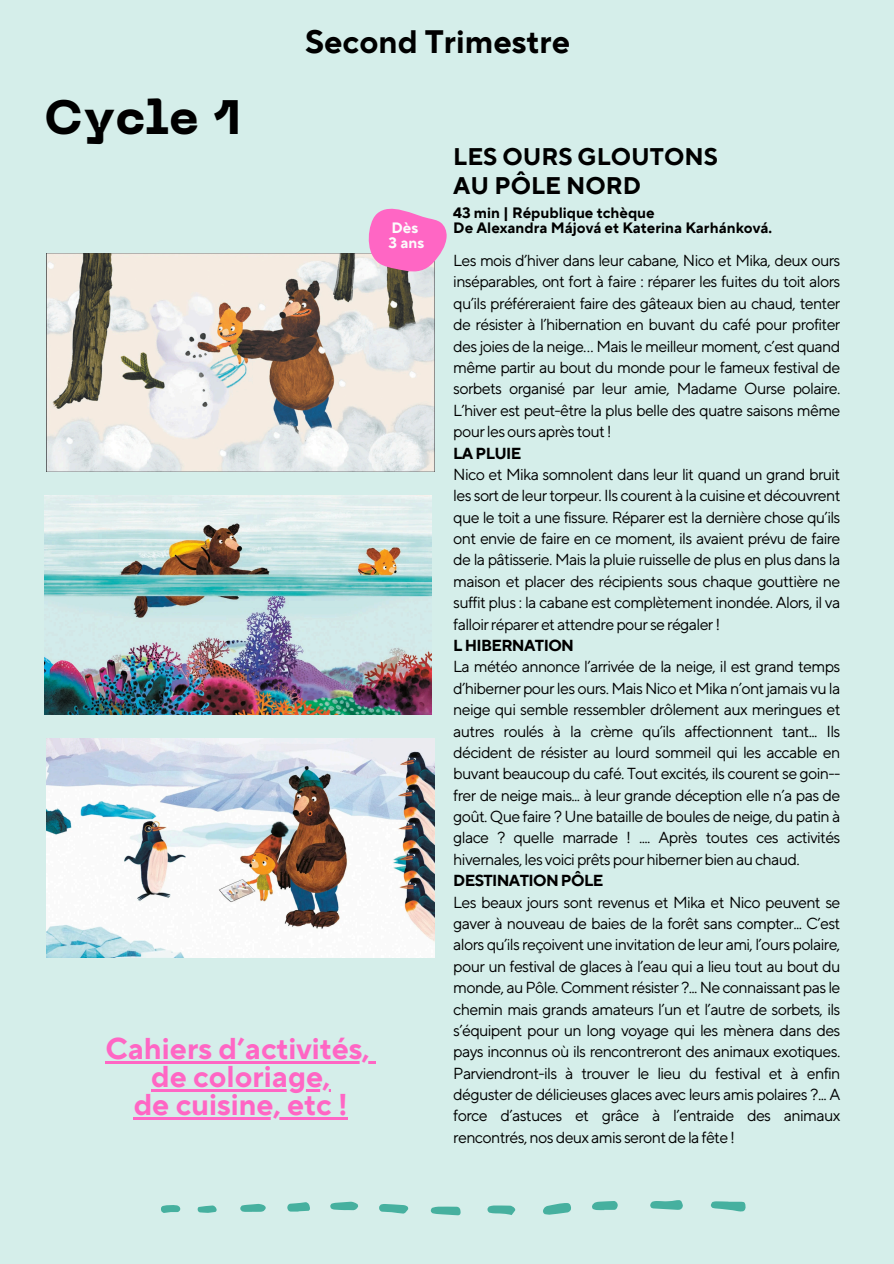
<style>
.page{position:relative;width:894px;height:1264px;background:#fff}
.page>*{position:absolute;margin:0;border:0;box-sizing:border-box;transform-origin:0 0}
.t1{font:800 48px "PP Neue Machina";color:#000}
.t2{font:700 32.4px "TT Norms Pro";color:#000}
.t3{font:700 30px "TT Norms Pro";color:#ff66c4}
.t4{font:700 24px/28.2px "TT Norms Pro";color:#000}
.t5{font:15.9px/21.3px "TT Norms Pro";letter-spacing:-.04em;color:#000;text-align:justify}
.t6{font:700 15.9px "TT Norms Pro";letter-spacing:-.04em;color:#000}
.t7{font:700 15px/14.7px "TT Norms Pro";color:#000}
.t8{font:700 15px/15.8px "TT Norms Pro";color:#fbfcfc}
</style>
<div class="page">
<div style="left:0;top:0;width:893px;height:1263px;background:#d5eeea"></div>
<img style="left:47px;top:253px;width:387px;height:218px">
<svg style="left:366px;top:208px;width:80px;height:65px"></svg>
<svg style="left:710px;top:1201px;width:35px;height:10px"></svg>
<svg style="left:543px;top:1203px;width:28px;height:11px"></svg>
<svg style="left:650px;top:1200px;width:33px;height:9px"></svg>
<svg style="left:430px;top:1206px;width:30px;height:9px"></svg>
<svg style="left:379px;top:1204px;width:29px;height:9px"></svg>
<svg style="left:487px;top:1205px;width:28px;height:9px"></svg>
<svg style="left:592px;top:1201px;width:26px;height:9px"></svg>
<svg style="left:330px;top:1201px;width:28px;height:9px"></svg>
<svg style="left:287px;top:1202px;width:23px;height:9px"></svg>
<svg style="left:240px;top:1203px;width:26px;height:8px"></svg>
<svg style="left:161px;top:1205px;width:19px;height:7px"></svg>
<svg style="left:197px;top:1205px;width:20px;height:7px"></svg>
<img style="left:44px;top:496px;width:387px;height:218px">
<img style="left:47px;top:738px;width:387px;height:219px">
<hr style="left:105px;top:1060px;width:265px;height:3px;background:#ff66c4">
<svg style="left:370px;top:1061px;width:6px;height:2px"></svg>
<hr style="left:151px;top:1089px;width:179px;height:2px;background:#ff66c4">
<hr style="left:134px;top:1117px;width:214px;height:2px;background:#ff66c4">
<p class="t1" style="left:44px;top:99px;width:198px">Cycle 1</p>
<p class="t2" style="left:305px;top:22px;width:266px">Second Trimestre</p>
<p class="t8" style="left:388px;top:220px;width:37px">Dès<br>3 ans</p>
<p class="t4" style="left:453px;top:144px;width:266px">LES OURS GLOUTONS<br>AU PÔLE NORD</p>
<p class="t7" style="left:453px;top:206px;width:320px">43 min | République tchèque<br>De Alexandra Májová et Katerina Karhá nková.</p>
<p class="t3" style="left:105px;top:1030px;width:266px">Cahiers d’activités,</p>
<p class="t3" style="left:151px;top:1058px;width:181px">de coloriage,</p>
<p class="t3" style="left:134px;top:1086px;width:215px">de cuisine, etc !</p>
<h2 class="t5" style="left:453px;top:250px;width:388px">Les mois d’hiver dans leur cabane, Nico et Mika, deux ours inséparables, ont fort à faire : réparer les fuites du toit alors qu’ils préféreraient faire des gâteaux bien au chaud, tenter de résister à l’hibernation en buvant du café pour profiter des joies de la neige… Mais le meilleur moment, c’est quand même partir au bout du monde pour le fameux festival de sorbets organisé par leur amie, Madame Ourse polaire.<br>L’hiver est peut-être la plus belle des quatre saisons même pour les ours après tout !</h2>
<h1 class="t6" style="left:453px;top:443px;width:70px">LA PLUIE</h1>
<h3 class="t5" style="left:453px;top:464px;width:388px">Nico et Mika somnolent dans leur lit quand un grand bruit les sort de leur torpeur. Ils courent à la cuisine et découvrent que le toit a une fissure. Réparer est la dernière chose qu’ils ont envie de faire en ce moment, ils avaient prévu de faire de la pâtisserie. Mais la pluie ruisselle de plus en plus dans la maison et placer des récipients sous chaque gouttière ne suffit plus : la cabane est complètement inondée. Alors, il va falloir réparer et attendre pour se régaler !</h3>
<p class="t6" style="left:453px;top:636px;width:122px">L HIBERNATION</p>
<h4 class="t5" style="left:453px;top:656px;width:388px;text-align:left">La météo annonce l’arrivée de la neige, il est grand temps d’hiberner pour les ours. Mais Nico et Mika n’ont jamais vu la neige qui semble ressembler drôlement aux meringues et autres roulés à la crème qu’ils affectionnent tant... Ils décident de résister au lourd sommeil qui les accable en buvant beaucoup du café. Tout excités, ils courent se goin-- frer de neige mais... à leur grande déception elle n’a pas de goût. Que faire ? Une bataille de boules de neige, du patin à glace ? quelle marrade ! .... Après toutes ces activités hivernales, les voici prêts pour hiberner bien au chaud.</h4>
<h4 class="t6" style="left:453px;top:871px;width:151px">DESTINATION PÔLE</h4>
<p class="t5" style="left:453px;top:892px;width:388px">Les beaux jours sont revenus et Mika et Nico peuvent se gaver à nouveau de baies de la forêt sans compter... C’est alors qu’ils reçoivent une invitation de leur ami, l’ours polaire, pour un festival de glaces à l’eau qui a lieu tout au bout du monde, au Pôle. Comment résister ?... Ne connaissant pas le chemin mais grands amateurs l’un et l’autre de sorbets, ils s’équipent pour un long voyage qui les mènera dans des pays inconnus où ils rencontreront des animaux exotiques.<br>Parviendront-ils à trouver le lieu du festival et à enfin déguster de délicieuses glaces avec leurs amis polaires ?... A force d’astuces et grâce à l’entraide des animaux rencontrés, nos deux amis seront de la fête !</p>
</div>
